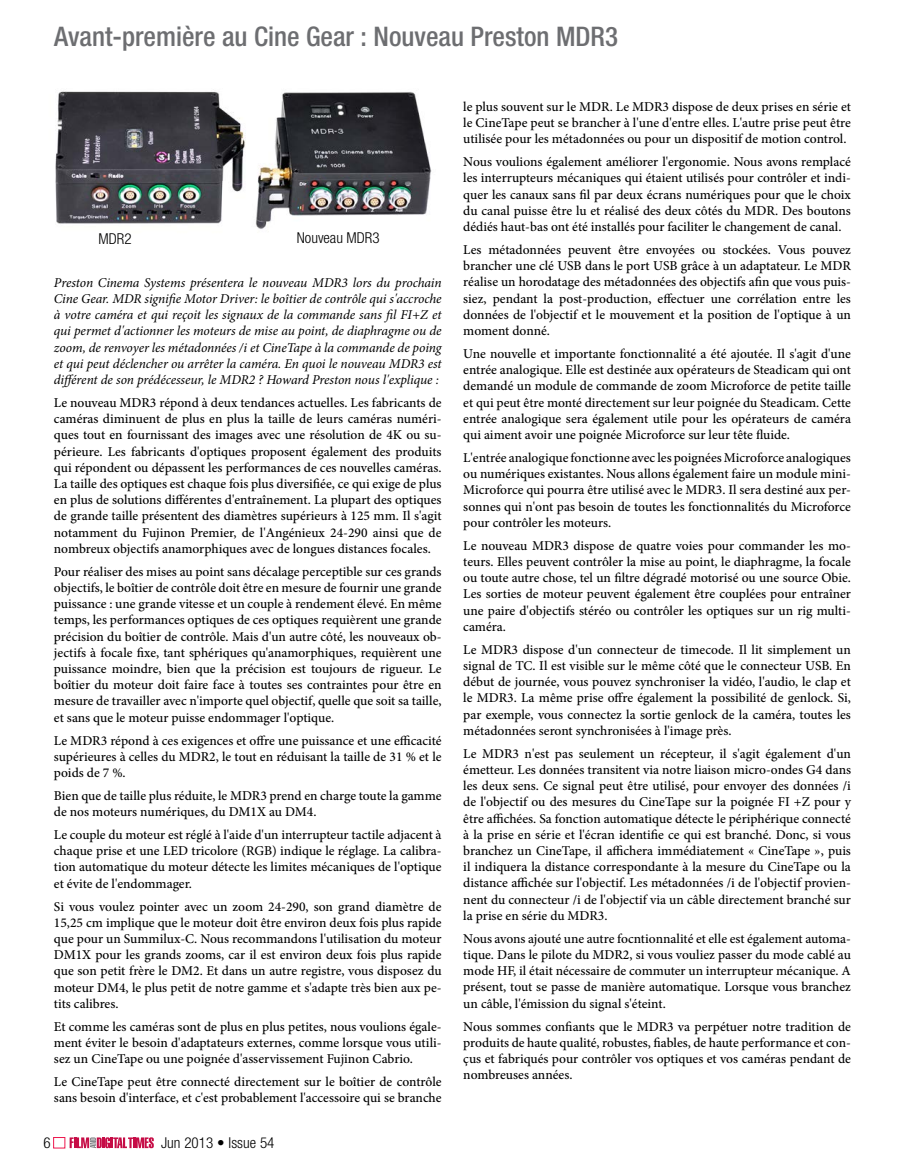
<style>
.page{position:relative;width:905px;height:1175px;background:#fff}
.page>*{position:absolute;margin:0;border:0;box-sizing:border-box;transform-origin:0 0}
.t1{font:500 condensed 27px "Helvetica Neue LT Std";color:#6d6e71}
.t2{font:300 condensed 15px "Helvetica Neue LT Std";color:#000}
.t3{font:500 13.5px/16.2px "Minion Pro";color:#000;text-align:justify}
.t4{font:italic 13.5px/16.2px "Minion Pro";letter-spacing:-.01em;color:#000;text-align:justify}
</style>
<div class="page">
<svg style="left:70px;top:1137px;width:84px;height:11px"></svg>
<div style="left:53px;top:1137px;width:12px;height:11px;border:1px solid #ed174e"></div>
<img style="left:55px;top:91px;width:377px;height:138px">
<h1 class="t1" style="left:54px;top:21px;width:565px">Avant-première au Cine Gear : Nouveau Preston MDR3</h1>
<p class="t2" style="left:98px;top:230px;width:35px">MDR2</p>
<p class="t2" style="left:297px;top:229px;width:84px">Nouveau MDR3</p>
<p class="t4" style="left:54px;top:274px;width:389px">Preston Cinema Systems présentera le nouveau MDR3 lors du prochain Cine Gear. MDR signifie Motor Driver: le boîtier de contrôle qui s'accroche à votre caméra et qui reçoit les signaux de la commande sans fil FI+Z et qui permet d'actionner les moteurs de mise au point, de diaphragme ou de zoom, de renvoyer les métadonnées /i et CineTape à la commande de poing et qui peut déclencher ou arrêter la caméra. En quoi le nouveau MDR3 est différent de son prédécesseur, le MDR2 ? Howard Preston nous l'explique :</p>
<p class="t3" style="left:54px;top:394px;width:389px">Le nouveau MDR3 répond à deux tendances actuelles. Les fabricants de caméras diminuent de plus en plus la taille de leurs caméras numéri&shy;ques tout en fournissant des images avec une résolution de 4K ou su&shy;périeure. Les fabricants d'optiques proposent également des produits qui répondent ou dépassent les performances de ces nouvelles caméras.<br>La taille des optiques est chaque fois plus diversifiée, ce qui exige de plus en plus de solutions différentes d'entraînement. La plupart des optiques de grande taille présentent des diamètres supérieurs à 125 mm. Il s'agit notamment du Fujinon Premier, de l'Angénieux 24-290 ainsi que de nombreux objectifs anamorphiques avec de longues distances focales.</p>
<p class="t3" style="left:54px;top:563px;width:389px">Pour réaliser des mises au point sans décalage perceptible sur ces grands objectifs, le boîtier de contrôle doit être en mesure de fournir une grande puissance : une grande vitesse et un couple à rendement élevé. En même temps, les performances optiques de ces optiques requièrent une grande précision du boîtier de contrôle. Mais d'un autre côté, les nouveaux ob&shy;jectifs à focale fixe, tant sphériques qu'anamorphiques, requièrent une puissance moindre, bien que la précision est toujours de rigueur. Le boîtier du moteur doit faire face à toutes ses contraintes pour être en mesure de travailler avec n'importe quel objectif, quelle que soit sa taille, et sans que le moteur puisse endommager l'optique.</p>
<p class="t3" style="left:54px;top:732px;width:389px">Le MDR3 répond à ces exigences et offre une puissance et une efficacité supérieures à celles du MDR2, le tout en réduisant la taille de 31 % et le poids de 7 %.</p>
<p class="t3" style="left:54px;top:787px;width:389px">Bien que de taille plus réduite, le MDR3 prend en charge toute la gamme de nos moteurs numériques, du DM1X au DM4.</p>
<p class="t3" style="left:54px;top:826px;width:389px">Le couple du moteur est réglé à l'aide d'un interrupteur tactile adjacent à chaque prise et une LED tricolore (RGB) indique le réglage. La calibra&shy;tion automatique du moteur détecte les limites mécaniques de l'optique et évite de l'endommager.</p>
<p class="t3" style="left:54px;top:898px;width:389px">Si vous voulez pointer avec un zoom 24-290, son grand diamètre de 15,25 cm implique que le moteur doit être environ deux fois plus rapide que pour un Summilux-C. Nous recommandons l'utilisation du moteur DM1X pour les grands zooms, car il est environ deux fois plus rapide que son petit frère le DM2. Et dans un autre registre, vous disposez du moteur DM4, le plus petit de notre gamme et s'adapte très bien aux pe&shy;tits calibres.</p>
<p class="t3" style="left:54px;top:1018px;width:389px">Et comme les caméras sont de plus en plus petites, nous voulions égale&shy;ment éviter le besoin d'adaptateurs externes, comme lorsque vous utili&shy;sez un CineTape ou une poignée d'asservissement Fujinon Cabrio.</p>
<p class="t3" style="left:54px;top:1073px;width:389px">Le CineTape peut être connecté directement sur le boîtier de contrôle sans besoin d'interface, et c'est probablement l'accessoire qui se branche</p>
<p class="t2" style="left:43px;top:1134px;width:9px">6</p>
<p class="t2" style="left:161px;top:1134px;width:115px">Jun 2013 • Issue 54</p>
<p class="t3" style="left:463px;top:98px;width:389px">le plus souvent sur le MDR. Le MDR3 dispose de deux prises en série et le CineTape peut se brancher à l'une d'entre elles. L'autre prise peut être utilisée pour les métadonnées ou pour un dispositif de motion control.</p>
<p class="t3" style="left:463px;top:154px;width:389px">Nous voulions également améliorer l'ergonomie. Nous avons remplacé les interrupteurs mécaniques qui étaient utilisés pour contrôler et indi&shy;quer les canaux sans fil par deux écrans numériques pour que le choix du canal puisse être lu et réalisé des deux côtés du MDR. Des boutons dédiés haut-bas ont été installés pour faciliter le changement de canal.</p>
<p class="t3" style="left:463px;top:241px;width:389px">Les métadonnées peuvent être envoyées ou stockées. Vous pouvez brancher une clé USB dans le port USB grâce à un adaptateur. Le MDR réalise un horodatage des métadonnées des objectifs afin que vous puis&shy;siez, pendant la post-production, effectuer une corrélation entre les données de l'objectif et le mouvement et la position de l'optique à un moment donné.</p>
<p class="t3" style="left:463px;top:345px;width:389px">Une nouvelle et importante fonctionnalité a été ajoutée. Il s'agit d'une entrée analogique. Elle est destinée aux opérateurs de Steadicam qui ont demandé un module de commande de zoom Microforce de petite taille et qui peut être monté directement sur leur poignée du Steadicam. Cette entrée analogique sera également utile pour les opérateurs de caméra qui aiment avoir une poignée Microforce sur leur tête fluide.</p>
<p class="t3" style="left:463px;top:449px;width:389px">L'entrée analogique fonctionne avec les poignées Microforce analogiques ou numériques existantes. Nous allons également faire un module mini-Microforce qui pourra être utilisé avec le MDR3. Il sera destiné aux per&shy;sonnes qui n'ont pas besoin de toutes les fonctionnalités du Microforce pour contrôler les moteurs.</p>
<p class="t3" style="left:463px;top:537px;width:389px">Le nouveau MDR3 dispose de quatre voies pour commander les mo&shy;teurs. Elles peuvent contrôler la mise au point, le diaphragme, la focale ou toute autre chose, tel un filtre dégradé motorisé ou une source Obie.<br>Les sorties de moteur peuvent également être couplées pour entraîner une paire d'objectifs stéréo ou contrôler les optiques sur un rig multi&shy;caméra.</p>
<p class="t3" style="left:463px;top:641px;width:389px">Le MDR3 dispose d'un connecteur de timecode. Il lit simplement un signal de TC. Il est visible sur le même côté que le connecteur USB. En début de journée, vous pouvez synchroniser la vidéo, l'audio, le clap et le MDR3. La même prise offre également la possibilité de genlock. Si, par exemple, vous connectez la sortie genlock de la caméra, toutes les métadonnées seront synchronisées à l'image près.</p>
<p class="t3" style="left:463px;top:745px;width:389px">Le MDR3 n'est pas seulement un récepteur, il s'agit également d'un émetteur. Les données transitent via notre liaison micro-ondes G4 dans les deux sens. Ce signal peut être utilisé, pour envoyer des données /i de l'objectif ou des mesures du CineTape sur la poignée FI +Z pour y être affichées. Sa fonction automatique détecte le périphérique connecté à la prise en série et l'écran identifie ce qui est branché. Donc, si vous branchez un CineTape, il affichera immédiatement « CineTape », puis il indiquera la distance correspondante à la mesure du CineTape ou la distance affichée sur l'objectif. Les métadonnées /i de l'objectif provien&shy;nent du connecteur /i de l'objectif via un câble directement branché sur la prise en série du MDR3.</p>
<p class="t3" style="left:463px;top:930px;width:389px">Nous avons ajouté une autre focntionnalité et elle est également automa&shy;tique. Dans le pilote du MDR2, si vous vouliez passer du mode cablé au mode HF, il était nécessaire de commuter un interrupteur mécanique. A présent, tout se passe de manière automatique. Lorsque vous branchez un câble, l'émission du signal s'éteint.</p>
<p class="t3" style="left:463px;top:1018px;width:389px">Nous sommes confiants que le MDR3 va perpétuer notre tradition de produits de haute qualité, robustes, fiables, de haute performance et con&shy;çus et fabriqués pour contrôler vos optiques et vos caméras pendant de nombreuses années.</p>
</div>
